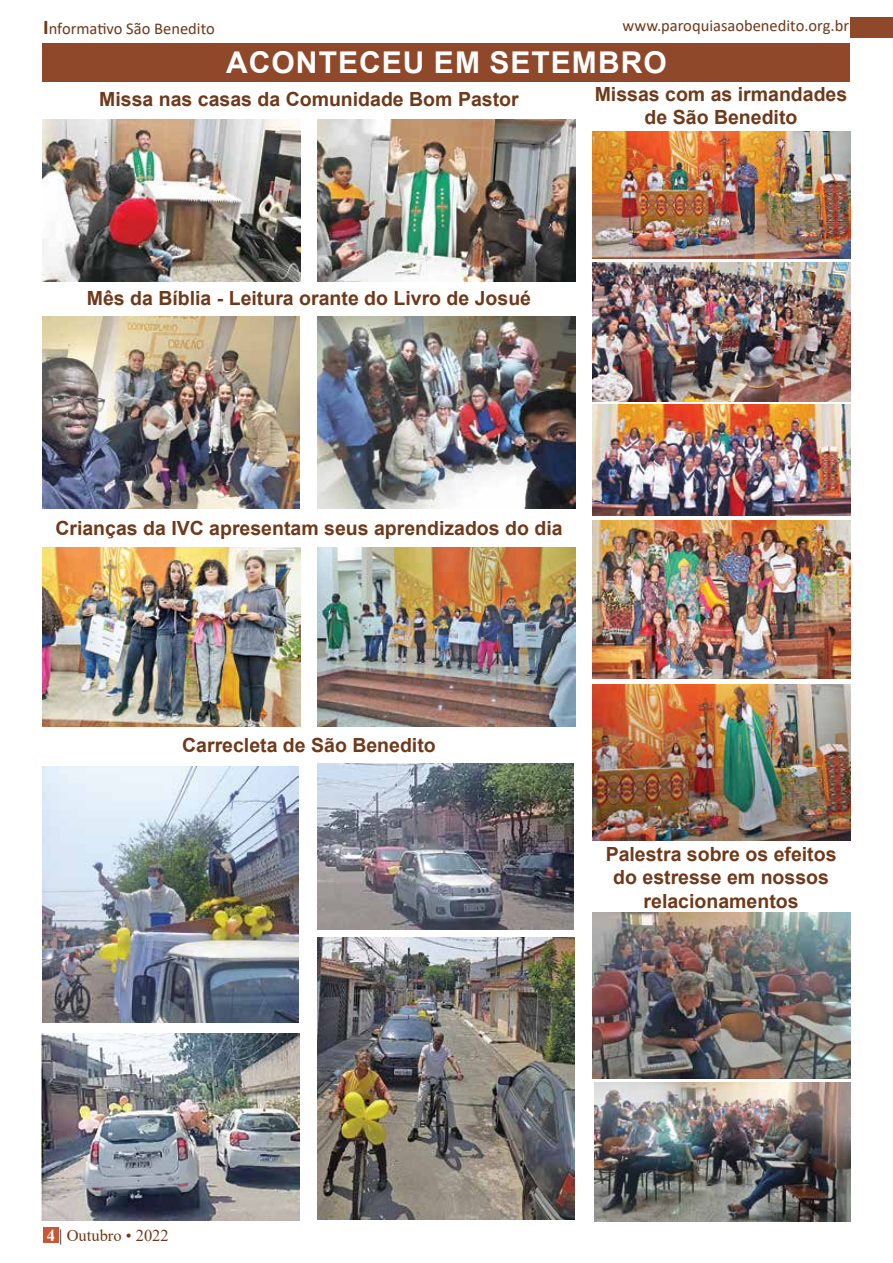
<style>
.page{position:relative;width:893px;height:1263px;background:#fff}
.page>*{position:absolute;margin:0;border:0;box-sizing:border-box;transform-origin:0 0}
.t1{font:700 30px "Arial";letter-spacing:.035em;color:#fff}
.t2{font:700 19.5px/23.4px "Arial";color:#6f391a;text-align:center}
.t3{font:16.5px "Calibri";color:#6f381a}
.t4{font:16.5px "Times New Roman";color:#6f381a}
.s1{font-weight:700;font-size:21px;color:#6f391a}
.s2{font-weight:700;color:#fff}
.s3{color:#000}
</style>
<div class="page">
<div style="left:43px;top:1228px;width:16px;height:15px;background:#c85737"></div>
<div style="left:851px;top:17px;width:42px;height:20px;background:#8f482a"></div>
<div style="left:43px;top:44px;width:807px;height:38px;background:#8f482a"></div>
<img style="left:43px;top:119px;width:257px;height:162px">
<img style="left:318px;top:120px;width:257px;height:161px">
<img style="left:43px;top:316px;width:256px;height:193px">
<img style="left:318px;top:316px;width:258px;height:192px">
<img style="left:592px;top:132px;width:259px;height:126px">
<img style="left:592px;top:262px;width:258px;height:139px">
<img style="left:592px;top:405px;width:258px;height:111px">
<img style="left:592px;top:521px;width:258px;height:158px">
<img style="left:592px;top:685px;width:258px;height:155px">
<img style="left:43px;top:548px;width:258px;height:178px">
<img style="left:318px;top:548px;width:257px;height:178px">
<img style="left:318px;top:763px;width:256px;height:166px">
<img style="left:43px;top:767px;width:255px;height:256px">
<img style="left:41px;top:1034px;width:259px;height:186px">
<img style="left:318px;top:937px;width:256px;height:282px">
<img style="left:595px;top:1083px;width:255px;height:138px">
<img style="left:592px;top:912px;width:258px;height:167px">
<p class="t3" style="left:43px;top:17px;width:173px"><span class="s1">I</span>nformativo São Benedito</p>
<p class="t3" style="left:623px;top:14px;width:228px">www.paroquiasaobenedito.org.br</p>
<h1 class="t1" style="left:226px;top:41px;width:442px">ACONTECEU EM SETEMBRO</h1>
<p class="t2" style="left:99px;top:87px;width:421px">Missa nas casas da Comunidade Bom Pastor</p>
<p class="t2" style="left:595px;top:83px;width:254px">Missas com as irmandades de São Benedito</p>
<p class="t2" style="left:87px;top:287px;width:446px">Mês da Bíblia - Leitura orante do Livro de Josué</p>
<p class="t2" style="left:55px;top:517px;width:509px">Crianças da IVC apresentam seus aprendizados do dia</p>
<p class="t2" style="left:182px;top:733px;width:255px">Carrecleta de São Benedito</p>
<p class="t2" style="left:606px;top:843px;width:232px">Palestra sobre os efeitos do estresse em nossos relacionamentos</p>
<p class="t4" style="left:47px;top:1224px;width:123px"><span class="s2">4</span> <span class="s3">|</span> Outubro • 2022</p>
</div>
